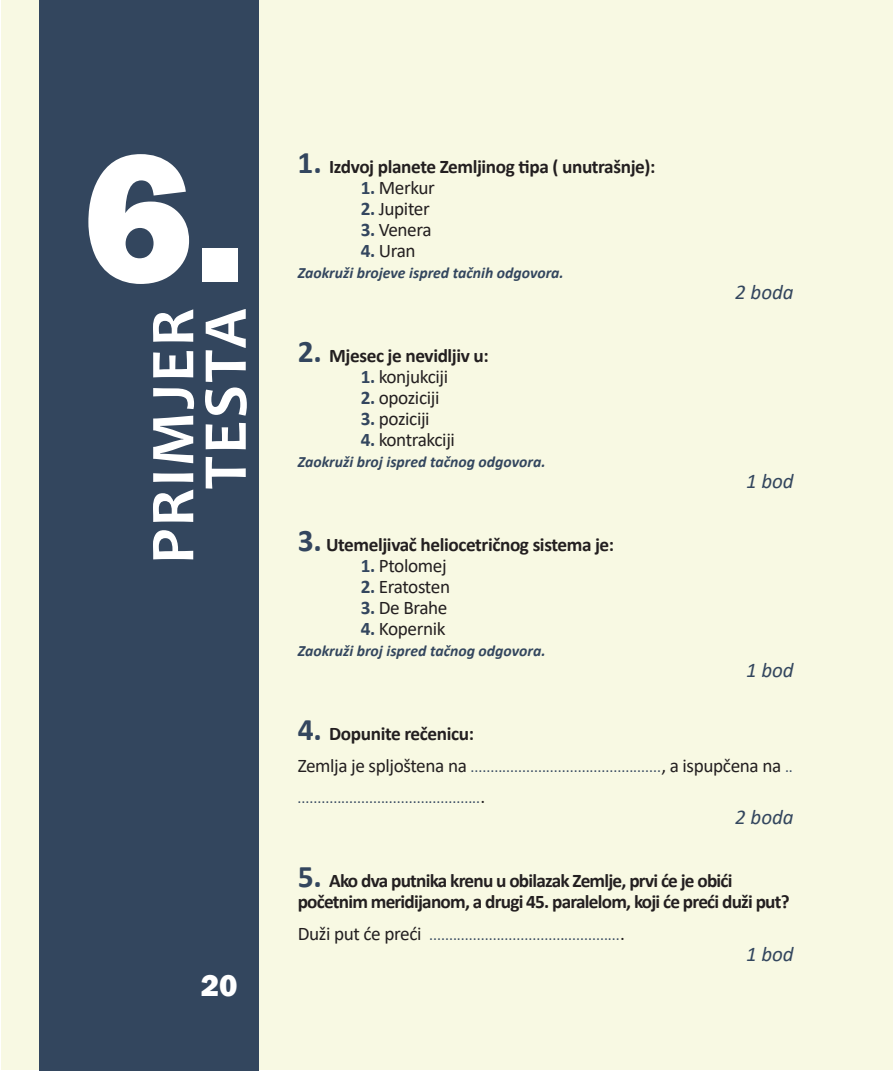
<style>
.page{position:relative;width:893px;height:1071px;background:#fff}
.page>*{position:absolute;margin:0;border:0;box-sizing:border-box;transform-origin:0 0}
.t1{font:800 189px "Franklin Gothic";color:#fff}
.t2{font:700 63px/52.5px "Candara";letter-spacing:.04em;color:#fff;text-align:right}
.t3{font:800 31.5px "Franklin Gothic";color:#fff}
.t4{font:italic 21px "Calibri";color:#33465e}
.t5{font:700 19.25px "Calibri";letter-spacing:-.02em;color:#231f20}
.t6{font:19.25px "Calibri";letter-spacing:-.02em;color:#231f20}
.t7{font:700 19.25px/21px "Calibri";letter-spacing:-.04em;color:#231f20}
.t8{font:15.75px/31.5px "Calibri";color:#33465e}
.t9{font:italic 700 15.75px "Calibri";color:#33465e}
.s1{font-size:31.5px;color:#33465e}
.s2{font-weight:700;color:#33465e}
.s3{font-size:19.25px;color:#231f20}
</style>
<div class="page">
<div style="left:1px;top:1px;width:891px;height:1069px;background:#f8f9e3"></div>
<div style="left:40px;top:1px;width:219px;height:1070px;background:#33465e"></div>
<h1 class="t1" style="left:83px;top:96px;width:164px">6.</h1>
<h2 class="t2" style="left:146px;top:564px;width:257px;rotate:-90deg">PRIMJER<br>TESTA</h2>
<h3 class="t3" style="left:201px;top:965px;width:38px">20</h3>
<p class="t5" style="left:298px;top:153px;width:359px"><span class="s1">1.</span> Izdvoj planete Zemljinog tipa ( unutrašnje):</p>
<p class="t6" style="left:361px;top:175px;width:76px"><span class="s2">1.</span> Merkur</p>
<p class="t6" style="left:361px;top:196px;width:71px"><span class="s2">2.</span> Jupiter</p>
<p class="t6" style="left:361px;top:217px;width:72px"><span class="s2">3.</span> Venera</p>
<p class="t6" style="left:361px;top:238px;width:56px"><span class="s2">4.</span> Uran</p>
<p class="t9" style="left:298px;top:262px;width:268px">Zaokruži brojeve ispred tačnih odgovora.</p>
<p class="t5" style="left:298px;top:342px;width:193px"><span class="s1">2.</span> Mjesec je nevidljiv u:</p>
<p class="t6" style="left:361px;top:364px;width:89px"><span class="s2">1.</span> konjukciji</p>
<p class="t6" style="left:361px;top:385px;width:80px"><span class="s2">2.</span> opoziciji</p>
<p class="t6" style="left:361px;top:406px;width:70px"><span class="s2">3.</span> poziciji</p>
<p class="t6" style="left:361px;top:427px;width:96px"><span class="s2">4.</span> kontrakciji</p>
<p class="t9" style="left:298px;top:451px;width:249px">Zaokruži broj ispred tačnog odgovora.</p>
<p class="t5" style="left:298px;top:531px;width:318px"><span class="s1">3.</span> Utemeljivač heliocetričnog sistema je:</p>
<p class="t6" style="left:361px;top:553px;width:88px"><span class="s2">1.</span> Ptolomej</p>
<p class="t6" style="left:361px;top:574px;width:91px"><span class="s2">2.</span> Eratosten</p>
<p class="t6" style="left:361px;top:595px;width:88px"><span class="s2">3.</span> De Brahe</p>
<p class="t6" style="left:361px;top:616px;width:86px"><span class="s2">4.</span> Kopernik</p>
<p class="t9" style="left:298px;top:640px;width:249px">Zaokruži broj ispred tačnog odgovora.</p>
<h3 class="t4" style="left:735px;top:278px;width:60px">2 boda</h3>
<h3 class="t4" style="left:746px;top:467px;width:49px">1 bod</h3>
<h3 class="t4" style="left:746px;top:656px;width:49px">1 bod</h3>
<p class="t5" style="left:298px;top:720px;width:178px"><span class="s1">4.</span> Dopunite rečenicu:</p>
<p class="t8" style="left:298px;top:750px;width:497px"><span class="s3">Zemlja je spljoštena na</span> ................................................<span class="s3">, a ispupčena na</span> .. ..............................................<span class="s3">.</span></p>
<h3 class="t4" style="left:735px;top:803px;width:60px">2 boda</h3>
<p class="t7" style="left:298px;top:870px;width:493px"><span class="s1">5.</span> Ako dva putnika krenu u obilazak Zemlje, prvi će je obići početnim meridijanom, a drugi 45. paralelom, koji će preći duži put?</p>
<p class="t8" style="left:298px;top:918px;width:329px"><span class="s3">Duži put će preći</span> ................................................<span class="s3">.</span></p>
<h3 class="t4" style="left:746px;top:939px;width:49px">1 bod</h3>
</div>
